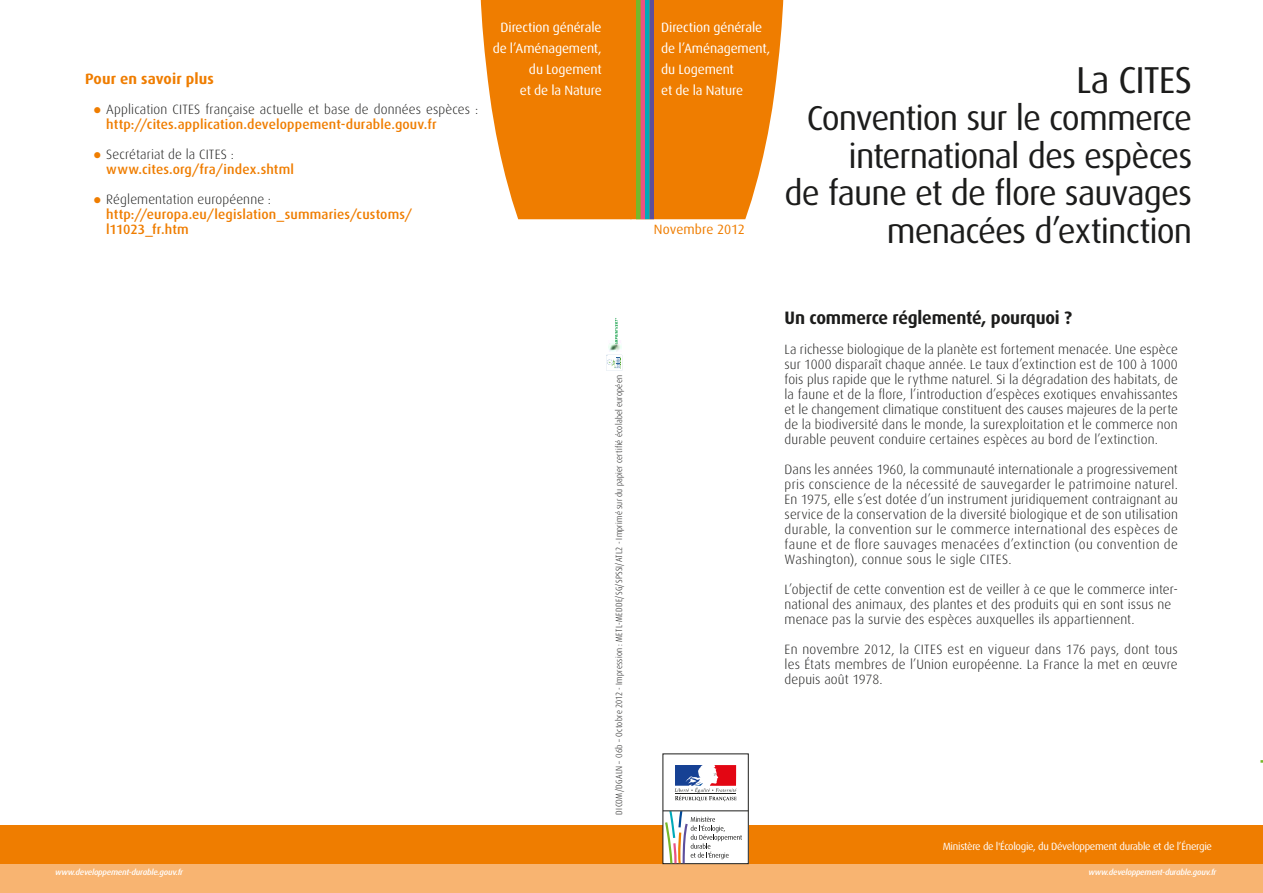
<style>
.page{position:relative;width:1263px;height:893px;background:#fff}
.page>*{position:absolute;margin:0;border:0;box-sizing:border-box;transform-origin:0 0}
.t1{font:37.5px "Dax";letter-spacing:-.025em;color:#1c1c1b}
.t2{font:34.5px/37.5px "Dax";letter-spacing:-.025em;color:#1c1c1b;text-align:right}
.t3{font:700 18px "Dax";letter-spacing:-.01em;color:#1c1c1b}
.t4{font:700 15px "Dax";letter-spacing:.01em;color:#ef7d00}
.t5{font:300 13.5px/15px "Dax";letter-spacing:.01em;color:#1c1c1b;text-align:justify}
.t6{font:500 13.5px/15px "Dax";letter-spacing:.01em;color:#ef7d00}
.t7{font:13.5px/21px "Dax";letter-spacing:-.01em;color:#fff}
.t8{font:13.5px "Dax";letter-spacing:.005em;color:#ef7d00}
.t9{font:10.5px "Dax OT";letter-spacing:-.03em;color:#fff}
.t10{font:300 condensed 9px "Dax OT";letter-spacing:.03em;color:#1c1c1b}
.t11{font:italic 500 8.25px "Dax";letter-spacing:-.025em;color:#fff}
.s1{font-family:"Dax";font-stretch:normal}
.s2{font-family:"Dax OT"}
</style>
<div class="page">
<div style="left:0;top:863px;width:1263px;height:30px;background:#f8b471"></div>
<svg style="left:480px;top:0;width:303px;height:219px;background:#f08a1b"></svg>
<div style="left:0;top:825px;width:1263px;height:38px;background:#ef7d00"></div>
<div style="left:649px;top:0;width:5px;height:219px;background:#5e4f9c"></div>
<hr style="left:645px;top:0;width:4px;height:219px;background:#00a9b9">
<div style="left:640px;top:0;width:5px;height:219px;background:#ea5283"></div>
<hr style="left:636px;top:0;width:4px;height:219px;background:#76b82a">
<div style="left:663px;top:754px;width:85px;height:110px;background:#fff"></div>
<div style="left:662px;top:753px;width:87px;height:111px;border:1px solid #1d1d1b"></div>
<svg style="left:675px;top:765px;width:62px;height:36px"></svg>
<hr style="left:663px;top:810px;width:85px;height:1px;background:#1d1d1b">
<svg style="left:665px;top:811px;width:77px;height:52px"></svg>
<svg style="left:606px;top:318px;width:16px;height:53px"></svg>
<p class="t4" style="left:85px;top:70px;width:130px">Pour en savoir plus</p>
<p class="t5" style="left:106px;top:102px;width:374px">Application CITES française actuelle et base de données espèces :</p>
<p class="t6" style="left:106px;top:117px;width:332px">http://cites.application.developpement-durable.gouv.fr</p>
<p class="t5" style="left:106px;top:147px;width:129px">Secrétariat de la CITES :</p>
<p class="t6" style="left:106px;top:162px;width:189px">www.cites.org/fra/index.shtml</p>
<p class="t5" style="left:106px;top:192px;width:166px">Réglementation européenne :</p>
<p class="t6" style="left:106px;top:207px;width:308px">http://europa.eu/legislation_summaries/customs/ l11023_fr.htm</p>
<p class="t7" style="left:493px;top:17px;width:111px;text-align:right">Direction générale de l’Aménagement, du Logement<br>et de la Nature</p>
<p class="t11" style="left:55px;top:867px;width:129px">www.developpement-durable.gouv.fr</p>
<p class="t10" style="left:613px;top:814px;width:441px;rotate:-90deg">DICOM/DGALN – <span class="s1">06b</span> – Octobre 2012 - Impression : METL-MEDDE/SG/SPSSI/ATL2 - Imprimé sur du papier certifié écolabel européen</p>
<p class="t7" style="left:661px;top:17px;width:111px">Direction générale de l’Aménagement, du Logement<br>et de la Nature</p>
<p class="t8" style="left:654px;top:222px;width:93px">Novembre <span class="s2">201</span>2</p>
<h1 class="t1" style="left:1076px;top:59px;width:118px">La CITES</h1>
<h2 class="t2" style="left:784px;top:100px;width:409px">Convention sur le commerce international des espèces<br>de faune et de flore sauvages menacées d’extinction</h2>
<h3 class="t3" style="left:784px;top:308px;width:289px">Un commerce réglementé, pourquoi ?</h3>
<p class="t5" style="left:784px;top:342px;width:395px">La richesse biologique de la planète est fortement menacée. Une espèce sur 1000 disparaît chaque année. Le taux d’extinction est de 100 à 1000 fois plus rapide que le rythme naturel. Si la dégradation des habitats, de la faune et de la flore, l’introduction d’espèces exotiques envahissantes et le changement climatique constituent des causes majeures de la perte de la biodiversité dans le monde, la surexploitation et le commerce non durable peuvent conduire certaines espèces au bord de l’extinction.</p>
<p class="t5" style="left:784px;top:462px;width:395px">Dans les années 1960, la communauté internationale a progressivement pris conscience de la nécessité de sauvegarder le patrimoine naturel.<br>En 1975, elle s’est dotée d’un instrument juridiquement contraignant au service de la conservation de la diversité biologique et de son utilisation durable, la convention sur le commerce international des espèces de faune et de flore sauvages menacées d’extinction (ou convention de Washington), connue sous le sigle CITES.</p>
<p class="t5" style="left:784px;top:582px;width:395px;text-align:left">L’objectif de cette convention est de veiller à ce que le commerce inter&shy;national des animaux, des plantes et des produits qui en sont issus ne menace pas la survie des espèces auxquelles ils appartiennent.</p>
<p class="t5" style="left:784px;top:642px;width:395px">En novembre 2012, la CITES est en vigueur dans 176 pays, dont tous les États membres de l’Union européenne. La France la met en œuvre depuis août 1978.</p>
<p class="t9" style="left:943px;top:840px;width:271px">Ministère de l'Écologie, du Développement durable et de l’Énergie</p>
<p class="t11" style="left:1089px;top:867px;width:129px">www.developpement-durable.gouv.fr</p>
</div>
